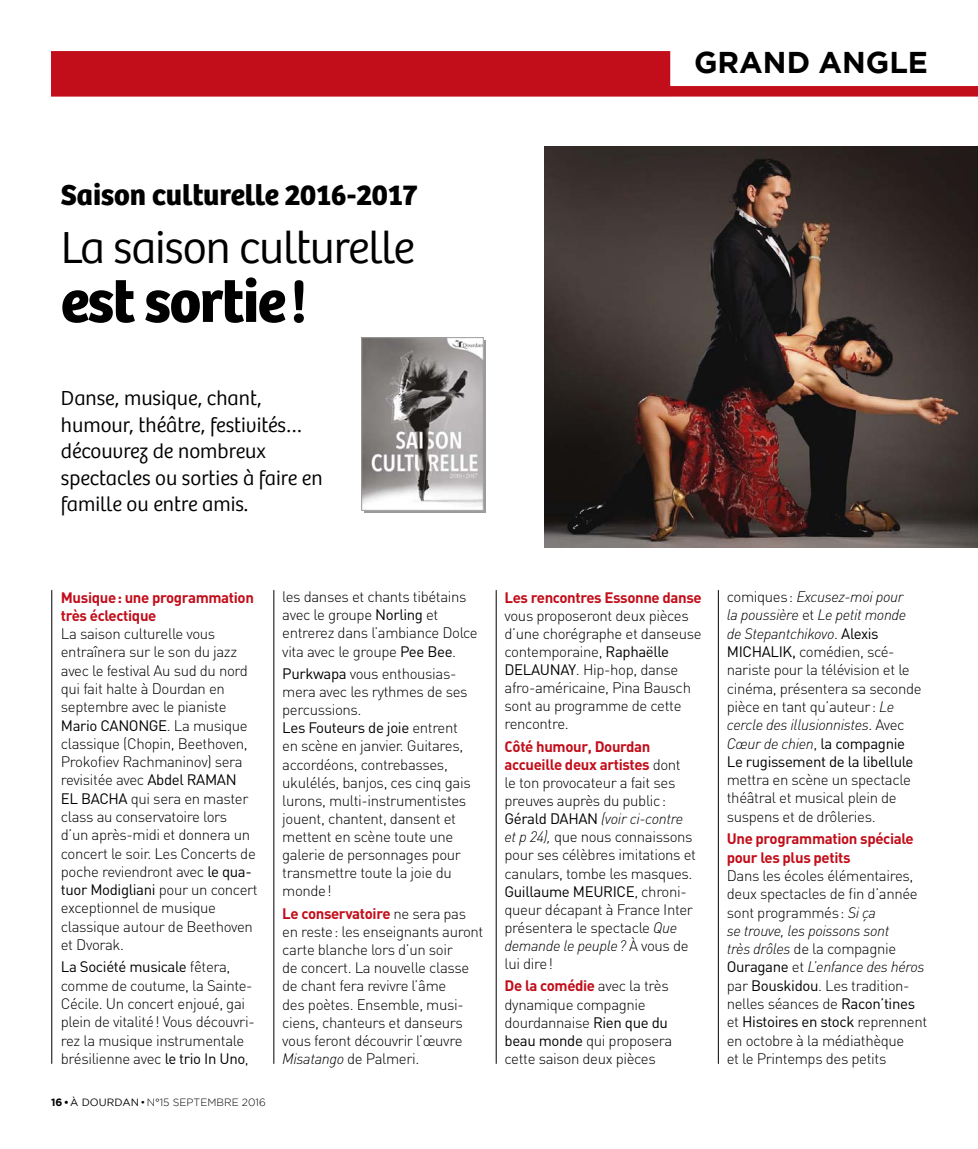
<style>
.page{position:relative;width:978px;height:1149px;background:#fff}
.page>*{position:absolute;margin:0;border:0;box-sizing:border-box;transform-origin:0 0}
.t1{font:700 60px "Bree";letter-spacing:-.02em;color:#000}
.t2{font:300 46.5px "Bree";letter-spacing:-.02em;color:#000}
.t3{font:700 30px "Bree";color:#000}
.t4{font:700 30px "Gotham";color:#000}
.t5{font:300 21px/26.5px "Bree";color:#000}
.t6{font:300 15px/18.1px "DIN";letter-spacing:-.025em;color:#000}
.t7{font:700 15px/18.3px "DIN";letter-spacing:-.025em;color:#c20e1a}
.t8{font:300 10.5px "Gotham";color:#000}
.s1{font-weight:400}
.s2{font-weight:700}
.s3{font-weight:700;color:#c20e1a}
.s4{font-style:italic}
</style>
<div class="page">
<svg style="left:51px;top:51px;width:927px;height:46px"></svg>
<hr style="left:51px;top:590px;width:1px;height:473px;background:#000">
<hr style="left:273px;top:590px;width:1px;height:473px;background:#000">
<hr style="left:496px;top:590px;width:1px;height:473px;background:#000">
<hr style="left:718px;top:590px;width:1px;height:473px;background:#000">
<img style="left:544px;top:146px;width:434px;height:401px">
<img style="left:363px;top:339px;width:119px;height:167px">
<div style="left:361px;top:337px;width:123px;height:173px;border:1px solid #9c9b9b"></div>
<h3 class="t4" style="left:694px;top:51px;width:235px">GRAND ANGLE</h3>
<h3 class="t3" style="left:61px;top:183px;width:358px">Saison culturelle 2016-2017</h3>
<h2 class="t2" style="left:61px;top:230px;width:355px">La saison culturelle</h2>
<h1 class="t1" style="left:61px;top:279px;width:248px">est sortie !</h1>
<h3 class="t5" style="left:61px;top:387px;width:263px">Danse, musique, chant, humour, théâtre, festivités… découvrez de nombreux spectacles ou sorties à faire en famille ou entre amis.</h3>
<p class="t7" style="left:61px;top:589px;width:195px">Musique : une programmation très éclectique</p>
<p class="t6" style="left:61px;top:626px;width:198px">La saison culturelle vous entraînera sur le son du jazz avec le festival Au sud du nord qui fait halte à Dourdan en septembre avec le pianiste<br><span class="s1">Mario CANONGE</span>. La musique classique (Chopin, Beethoven,<br>Prokofiev Rachmaninov) sera revisitée avec <span class="s1">Abdel RAMAN<br>EL BACHA</span> qui sera en master class au conservatoire lors d’un après-midi et donnera un concert le soir. Les Concerts de poche reviendront avec <span class="s1">le qua&shy;tuor Modigliani</span> pour un concert exceptionnel de musique classique autour de Beethoven et Dvorak.</p>
<p class="t6" style="left:61px;top:959px;width:195px"><span class="s1">La Société musicale</span> fêtera, comme de coutume, la Sainte-<br>Cécile. Un concert enjoué, gai plein de vitalité ! Vous découvri&shy;rez la musique instrumentale brésilienne avec <span class="s1">le trio In Uno</span>,</p>
<p class="t8" style="left:51px;top:1098px;width:216px"><span class="s2">16 •</span><span class="s1">À DOURDAN</span> • N°15 SEPTEMBRE 2016</p>
<p class="t6" style="left:282px;top:589px;width:197px">les danses et chants tibétains avec le groupe <span class="s1">Norling</span> et entrerez dans l’ambiance Dolce vita avec le groupe <span class="s1">Pee Bee</span>.</p>
<p class="t6" style="left:282px;top:666px;width:190px"><span class="s1">Purkwapa</span> vous enthousias&shy;mera avec les rythmes de ses percussions.<br><span class="s1">Les Fouteurs de joie</span> entrent en scène en janvier. Guitares, accordéons, contrebasses, ukulélés, banjos, ces cinq gais lurons, multi-instrumentistes jouent, chantent, dansent et mettent en scène toute une galerie de personnages pour transmettre toute la joie du monde !</p>
<p class="t6" style="left:282px;top:905px;width:203px"><span class="s3">Le conservatoire</span> ne sera pas en reste : les enseignants auront carte blanche lors d’un soir<br>de concert. La nouvelle classe de chant fera revivre l’âme<br>des poètes. Ensemble, musi&shy;ciens, chanteurs et danseurs vous feront découvrir l’œuvre<br><span class="s4">Misatango</span> de Palmeri.</p>
<p class="t7" style="left:505px;top:589px;width:199px">Les rencontres Essonne danse</p>
<p class="t6" style="left:505px;top:607px;width:199px">vous proposeront deux pièces d’une chorégraphe et danseuse contemporaine, <span class="s1">Raphaëlle<br>DELAUNAY</span>. Hip-hop, danse afro-américaine, Pina Bausch sont au programme de cette rencontre.</p>
<p class="t6" style="left:505px;top:738px;width:193px"><span class="s3">Côté humour, Dourdan accueille deux artistes</span> dont<br>le ton provocateur a fait ses preuves auprès du public :<br><span class="s1">Gérald DAHAN</span> <span class="s4">(voir ci-contre et p 24),</span> que nous connaissons pour ses célèbres imitations et canulars, tombe les masques.<br><span class="s1">Guillaume MEURICE</span>, chroni&shy;queur décapant à France Inter présentera le spectacle <span class="s4">Que demande le peuple ?</span> À vous de lui dire !</p>
<p class="t6" style="left:505px;top:978px;width:169px"><span class="s3">De la comédie</span> avec la très dynamique compagnie dourdannaise <span class="s1">Rien que du beau monde</span> qui proposera cette saison deux pièces</p>
<p class="t6" style="left:727px;top:589px;width:196px">comiques : <span class="s4">Excusez-moi pour<br>la poussière</span> et <span class="s4">Le petit monde de Stepantchikovo</span>. <span class="s1">Alexis<br>MICHALIK,</span> comédien, scé&shy;nariste pour la télévision et le cinéma, présentera sa seconde pièce en tant qu’auteur : <span class="s4">Le cercle des illusionnistes</span>. Avec<br><span class="s4">Cœur de chien</span>, <span class="s1">la compagnie<br>Le rugissement de la libellule</span></p>
<p class="t6" style="left:727px;top:772px;width:186px">mettra en scène un spectacle théâtral et musical plein de suspens et de drôleries.</p>
<p class="t7" style="left:727px;top:830px;width:188px">Une programmation spéciale pour les plus petits</p>
<p class="t6" style="left:727px;top:867px;width:202px">Dans les écoles élémentaires, deux spectacles de fin d’année sont programmés : <span class="s4">Si ça<br>se trouve, les poissons sont<br>très drôles</span> de la compagnie<br><span class="s1">Ouragane</span> et <span class="s4">L’enfance des héros </span>par <span class="s1">Bouskidou</span>. Les tradition&shy;nelles séances de <span class="s1">Racon’tines </span>et <span class="s1">Histoires en stock</span> reprennent en octobre à la médiathèque<br>et le Printemps des petits</p>
</div>
